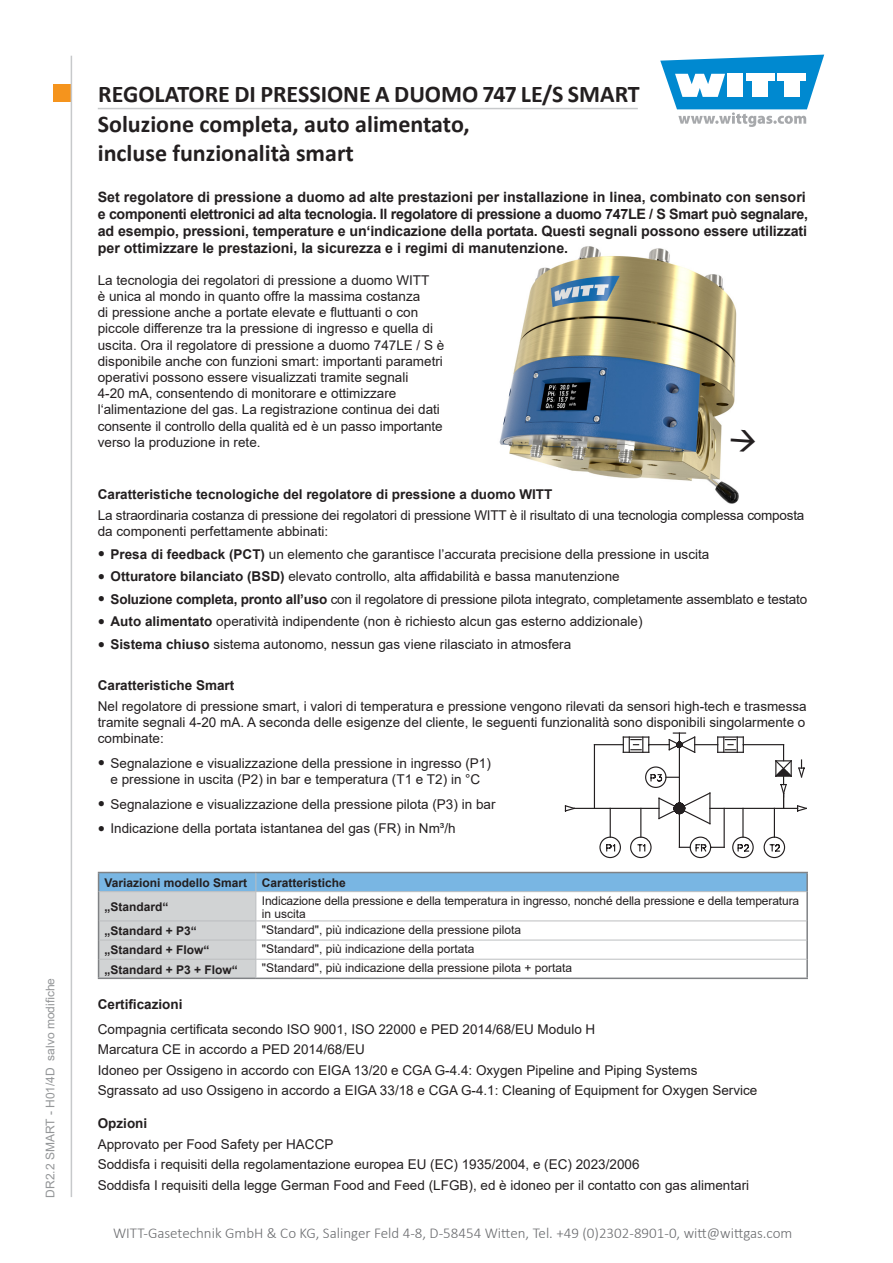
<style>
.page{position:relative;width:893px;height:1263px;background:#fff}
.page>*{position:absolute;margin:0;border:0;box-sizing:border-box;transform-origin:0 0}
.t1{font:700 24px/28.8px "Calibri";color:#231f20}
.t2{font:300 15px "Calibri";color:#6b6c6f}
.Überschrift{font:700 14.25px/17.1px "Arial";letter-spacing:-.01em;color:#231f20}
.Grundtext{font:13.5px/16.2px "Arial";color:#231f20}
.Überschrift-2{font:700 13.5px "Arial";color:#231f20}
.Grundtext-2{font:700 13.5px "Arial";color:#231f20}
.Grundtext-3{font:12px/12.9px "Arial";color:#231f20}
.Grundtext-4{font:700 12px "Arial";color:#231f20}
.t3{font:12px "Arial";color:#949698}
.s1{font-family:"Bookman Old Style";font-size:12px}
.s2{font-weight:700}
</style>
<div class="page">
<div style="left:53px;top:85px;width:17px;height:17px;background:#f5941d"></div>
<svg style="left:660px;top:55px;width:164px;height:72px"></svg>
<hr style="left:71px;top:56px;width:1px;height:1141px;background:#c7c9cb">
<hr style="left:98px;top:108px;width:540px;height:1px;background:#c7c9cb">
<img style="left:499px;top:246px;width:240px;height:258px">
<hr style="left:710px;top:808px;width:88px;height:1px;background:#231f20">
<hr style="left:574px;top:808px;width:85px;height:1px;background:#231f20">
<svg style="left:657px;top:791px;width:54px;height:34px"></svg>
<hr style="left:658px;top:798px;width:2px;height:20px;background:#231f20">
<svg style="left:564px;top:805px;width:12px;height:7px"></svg>
<hr style="left:679px;top:808px;width:1px;height:39px;background:#231f20">
<svg style="left:610px;top:809px;width:1px;height:27px"></svg>
<hr style="left:594px;top:745px;width:1px;height:63px;background:#231f20">
<hr style="left:679px;top:745px;width:1px;height:63px;background:#231f20">
<hr style="left:743px;top:744px;width:41px;height:1px;background:#231f20">
<div style="left:599px;top:836px;width:22px;height:22px;border:1px solid #231f20;border-radius:50%"></div>
<svg style="left:606px;top:844px;width:10px;height:8px"></svg>
<div style="left:645px;top:766px;width:21px;height:22px;border:1px solid #231f20;border-radius:50%"></div>
<svg style="left:650px;top:773px;width:29px;height:10px"></svg>
<svg style="left:640px;top:809px;width:1px;height:27px"></svg>
<div style="left:630px;top:836px;width:22px;height:22px;border:1px solid #231f20;border-radius:50%"></div>
<svg style="left:637px;top:844px;width:9px;height:8px"></svg>
<hr style="left:742px;top:808px;width:2px;height:29px;background:#231f20">
<div style="left:732px;top:836px;width:22px;height:22px;border:1px solid #231f20;border-radius:50%"></div>
<svg style="left:737px;top:844px;width:13px;height:8px"></svg>
<svg style="left:774px;top:745px;width:33px;height:91px"></svg>
<div style="left:764px;top:836px;width:21px;height:22px;border:1px solid #231f20;border-radius:50%"></div>
<svg style="left:769px;top:844px;width:12px;height:8px"></svg>
<hr style="left:724px;top:808px;width:1px;height:39px;background:#231f20">
<svg style="left:679px;top:836px;width:46px;height:23px"></svg>
<svg style="left:594px;top:732px;width:150px;height:22px"></svg>
<hr style="left:98px;top:977px;width:158px;height:2px;background:#808285">
<hr style="left:256px;top:977px;width:552px;height:2px;background:#808285">
<svg style="left:98px;top:872px;width:710px;height:106px"></svg>
<svg style="left:730px;top:429px;width:9px;height:23px"></svg>
<p class="t3" style="left:42px;top:1197px;width:221px;rotate:-90deg">DR2.2 SMART - H01/4D salvo modifiche</p>
<h1 class="t1" style="left:98px;top:79px;width:543px">REGOLATORE DI PRESSIONE A DUOMO 747 LE/S SMART</h1>
<p class="t1" style="left:98px;top:109px;width:373px">Soluzione completa, auto alimentato, incluse funzionalità smart</p>
<p class="Überschrift" style="left:98px;top:188px;width:712px">Set regolatore di pressione a duomo ad alte prestazioni per installazione in linea, combinato con sensori e componenti elettronici ad alta tecnologia. Il regolatore di pressione a duomo 747LE / S Smart può segnalare, ad esempio, pressioni, temperature e un‘indicazione della portata. Questi segnali possono essere utilizzati per ottimizzare le prestazioni, la sicurezza e i regimi di manutenzione.</p>
<p class="Grundtext" style="left:98px;top:272px;width:348px">La tecnologia dei regolatori di pressione a duomo WITT<br>è unica al mondo in quanto offre la massima costanza<br>di pressione anche a portate elevate e fluttuanti o con piccole differenze tra la pressione di ingresso e quella di uscita. Ora il regolatore di pressione a duomo 747LE / S è disponibile anche con funzioni smart: importanti parametri operativi possono essere visualizzati tramite segnali<br>4-20 mA, consentendo di monitorare e ottimizzare l‘alimentazione del gas. La registrazione continua dei dati consente il controllo della qualità ed è un passo importante verso la produzione in rete.</p>
<p class="Überschrift-2" style="left:98px;top:485px;width:456px">Caratteristiche tecnologiche del regolatore di pressione a duomo WITT</p>
<p class="Grundtext" style="left:98px;top:506px;width:708px">La straordinaria costanza di pressione dei regolatori di pressione WITT è il risultato di una tecnologia complessa composta da componenti perfettamente abbinati:</p>
<p class="Grundtext" style="left:98px;top:546px;width:613px"><span class="s1">●</span> <span class="s2">Presa di feedback (PCT)</span> un elemento che garantisce l’accurata precisione della pressione in uscita</p>
<p class="Grundtext" style="left:98px;top:568px;width:523px"><span class="s1">●</span> <span class="s2">Otturatore bilanciato (BSD)</span> elevato controllo, alta affidabilità e bassa manutenzione</p>
<p class="Grundtext" style="left:98px;top:591px;width:711px"><span class="s1">●</span> <span class="s2">Soluzione completa, pronto all’uso</span> con il regolatore di pressione pilota integrato, completamente assemblato e testato</p>
<p class="Grundtext" style="left:98px;top:613px;width:546px"><span class="s1">●</span> <span class="s2">Auto alimentato</span> operatività indipendente (non è richiesto alcun gas esterno addizionale)</p>
<p class="Grundtext" style="left:98px;top:636px;width:475px"><span class="s1">●</span> <span class="s2">Sistema chiuso</span> sistema autonomo, nessun gas viene rilasciato in atmosfera</p>
<p class="Überschrift-2" style="left:98px;top:676px;width:138px">Caratteristiche Smart</p>
<p class="Grundtext" style="left:98px;top:698px;width:710px;text-align:justify">Nel regolatore di pressione smart, i valori di temperatura e pressione vengono rilevati da sensori high-tech e trasmessa tramite segnali 4-20 mA. A seconda delle esigenze del cliente, le seguenti funzionalità sono disponibili singolarmente o combinate:</p>
<p class="Grundtext" style="left:98px;top:755px;width:395px;text-align:center"><span class="s1">●</span> Segnalazione e visualizzazione della pressione in ingresso (P1) e pressione in uscita (P2) in bar e temperatura (T1 e T2) in °C</p>
<p class="Grundtext" style="left:98px;top:796px;width:399px"><span class="s1">●</span> Segnalazione e visualizzazione della pressione pilota (P3) in bar</p>
<p class="Grundtext" style="left:98px;top:820px;width:359px"><span class="s1">●</span> Indicazione della portata istantanea del gas (FR) in Nm³/h</p>
<p class="Grundtext-4" style="left:105px;top:874px;width:144px">Variazioni modello Smart</p>
<p class="Grundtext-4" style="left:262px;top:874px;width:86px">Caratteristiche</p>
<p class="Grundtext-4" style="left:105px;top:898px;width:66px">„Standard“</p>
<p class="Grundtext-3" style="left:262px;top:894px;width:539px">Indicazione della pressione e della temperatura in ingresso, nonché della pressione e della temperatura in uscita</p>
<p class="Grundtext-4" style="left:105px;top:923px;width:94px">„Standard + P3“</p>
<p class="Grundtext-3" style="left:262px;top:923px;width:261px">"Standard", più indicazione della pressione pilota</p>
<p class="Grundtext-4" style="left:105px;top:942px;width:107px">„Standard + Flow“</p>
<p class="Grundtext-3" style="left:262px;top:942px;width:214px">"Standard", più indicazione della portata</p>
<p class="Grundtext-4" style="left:105px;top:961px;width:135px">„Standard + P3 + Flow“</p>
<p class="Grundtext-3" style="left:262px;top:961px;width:312px">"Standard", più indicazione della pressione pilota + portata</p>
<p class="Überschrift-2" style="left:98px;top:995px;width:86px">Certificazioni</p>
<p class="Grundtext" style="left:98px;top:1021px;width:499px">Compagnia certificata secondo ISO 9001, ISO 22000 e PED 2014/68/EU Modulo H</p>
<p class="Grundtext" style="left:98px;top:1041px;width:269px">Marcatura CE in accordo a PED 2014/68/EU</p>
<p class="Grundtext" style="left:98px;top:1062px;width:601px">Idoneo per Ossigeno in accordo con EIGA 13/20 e CGA G-4.4: Oxygen Pipeline and Piping Systems</p>
<p class="Grundtext" style="left:98px;top:1082px;width:661px">Sgrassato ad uso Ossigeno in accordo a EIGA 33/18 e CGA G-4.1: Cleaning of Equipment for Oxygen Service</p>
<p class="Grundtext-2" style="left:98px;top:1114px;width:51px">Opzioni</p>
<p class="Grundtext" style="left:98px;top:1136px;width:237px">Approvato per Food Safety per HACCP</p>
<p class="Grundtext" style="left:98px;top:1156px;width:543px">Soddisfa i requisiti della regolamentazione europea EU (EC) 1935/2004, e (EC) 2023/2006</p>
<p class="Grundtext" style="left:98px;top:1177px;width:653px">Soddisfa I requisiti della legge German Food and Feed (LFGB), ed è idoneo per il contatto con gas alimentari</p>
<p class="t2" style="left:113px;top:1224px;width:681px">WITT-Gasetechnik GmbH &amp; Co KG, Salinger Feld 4-8, D-58454 Witten, Tel. +49 (0)2302-8901-0, witt@wittgas.com</p>
</div>
